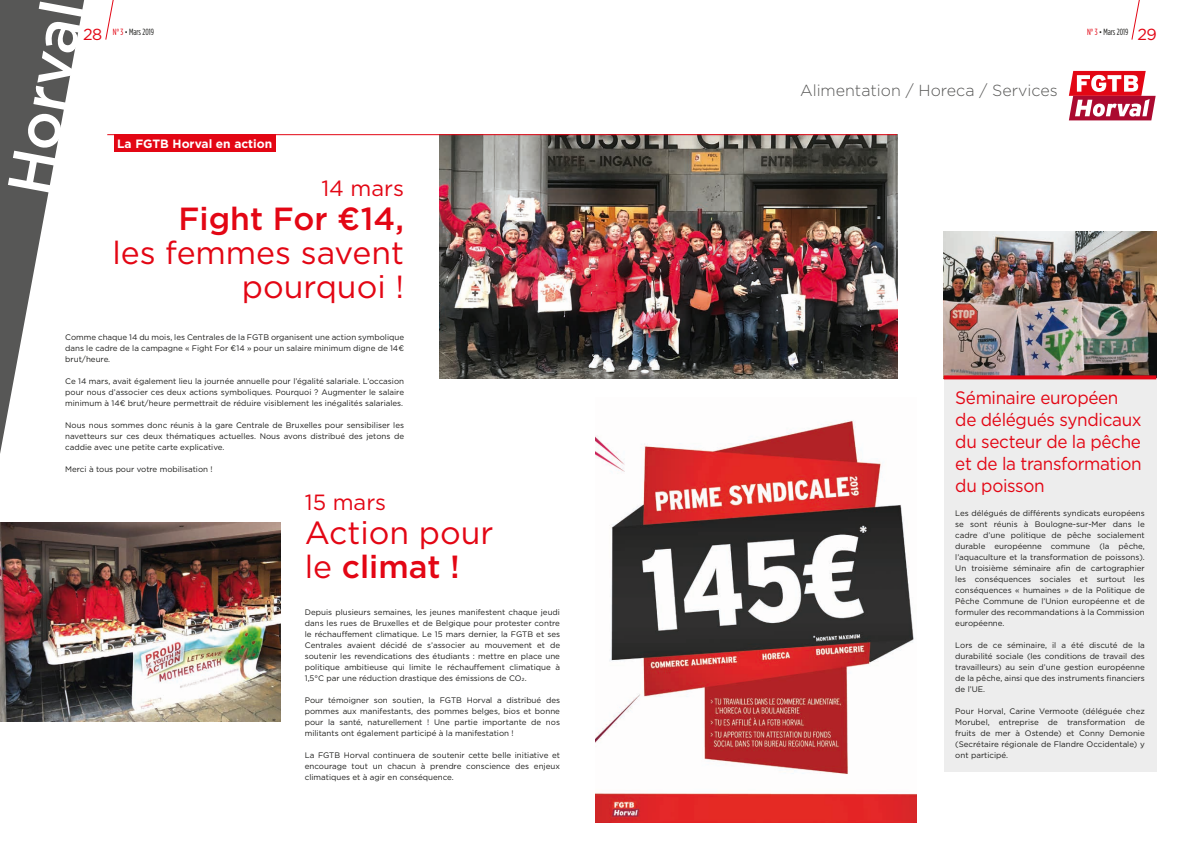
<style>
.page{position:relative;width:1191px;height:842px;background:#fff}
.page>*{position:absolute;margin:0;border:0;box-sizing:border-box;transform-origin:0 0}
.t1{font:500 60px "Gotham";color:#fff}
.t2{font:32px/34px "Gotham";color:#e30614;text-align:right}
.t3{font:500 32px "Gotham";color:#e30614}
.t4{font:22px "Gotham";color:#e30614}
.t5{font:18px/22px "Gotham";letter-spacing:-.02em;color:#e30614;scale:.95 1}
.t6{font:300 16px "Gotham";color:#575756}
.t7{font:700 12px "Gotham";color:#fff}
.t8{font:9px "Gotham Condensed";color:#1d1d1b}
.t9{font:8px/11px "Gotham";color:#1d1d1b;text-align:justify}
.s1{font-family:"Gotham";font-size:16px;color:#e30614}
.s2{color:#e30614}
.s3{font-size:8.1px}
.s4{font-weight:500}
</style>
<div class="page">
<img style="left:595px;top:420px;width:322px;height:402px">
<svg style="left:1068px;top:71px;width:87px;height:49px"></svg>
<img style="left:439px;top:135px;width:458px;height:243px">
<img style="left:0;top:523px;width:281px;height:198px">
<img style="left:943px;top:232px;width:213px;height:143px">
<div style="left:944px;top:378px;width:212px;height:394px;background:#ededed"></div>
<svg style="left:943px;top:375px;width:213px;height:4px"></svg>
<div style="left:114px;top:135px;width:162px;height:17px;background:#e30614"></div>
<hr style="left:107px;top:134px;width:790px;height:1px;background:#e30614">
<svg style="left:0;top:0;width:87px;height:530px"></svg>
<svg style="left:105px;top:0;width:9px;height:40px"></svg>
<svg style="left:1131px;top:0;width:9px;height:40px"></svg>
<h1 class="t1" style="left:-11px;top:187px;width:198px;rotate:-80deg">Horval</h1>
<p class="t8" style="left:83px;top:27px;width:72px"><span class="s1">28</span> <span class="s2">N° 3</span> <span class="s3">•</span> Mars 2019</p>
<p class="t8" style="left:1087px;top:27px;width:71px"><span class="s2">N° 3</span> <span class="s3">•</span> Mars 2019 <span class="s1">29</span></p>
<h3 class="t6" style="left:800px;top:81px;width:259px">Alimentation / Horeca / Services</h3>
<h3 class="t7" style="left:117px;top:136px;width:157px">La FGTB Horval en action</h3>
<h3 class="t4" style="left:321px;top:174px;width:84px">14 mars</h3>
<h2 class="t3" style="left:179px;top:198px;width:227px">Fight For €14,</h2>
<h2 class="t2" style="left:112px;top:235px;width:293px">les femmes savent pourquoi !</h2>
<p class="t9" style="left:65px;top:332px;width:340px">Comme chaque 14 du mois, les Centrales de la FGTB organisent une action symbolique dans le cadre de la campagne « Fight For €14 » pour un salaire minimum digne de 14€ brut/heure.</p>
<p class="t9" style="left:65px;top:376px;width:340px">Ce 14 mars, avait également lieu la journée annuelle pour l’égalité salariale. L’occasion pour nous d’associer ces deux actions symboliques. Pourquoi ? Augmenter le salaire minimum à 14€ brut/heure permettrait de réduire visiblement les inégalités salariales.</p>
<p class="t9" style="left:65px;top:420px;width:340px">Nous nous sommes donc réunis à la gare Centrale de Bruxelles pour sensibiliser les navetteurs sur ces deux thématiques actuelles. Nous avons distribué des jetons de caddie avec une petite carte explicative.</p>
<p class="t9" style="left:65px;top:464px;width:149px">Merci à tous pour votre mobilisation !</p>
<h3 class="t4" style="left:305px;top:488px;width:83px">15 mars</h3>
<h2 class="t2" style="left:305px;top:515px;width:190px;text-align:left">Action pour le <span class="s4">climat !</span></h2>
<p class="t9" style="left:305px;top:607px;width:257px">Depuis plusieurs semaines, les jeunes manifestent chaque jeudi dans les rues de Bruxelles et de Belgique pour protester contre le réchauffement climatique. Le 15 mars dernier, la FGTB et ses Centrales avaient décidé de s’associer au mouvement et de soutenir les revendications des étudiants : mettre en place une politique ambitieuse qui limite le réchauffement climatique à 1,5°C par une réduction drastique des émissions de CO2.</p>
<p class="t9" style="left:305px;top:695px;width:257px">Pour témoigner son soutien, la FGTB Horval a distribué des pommes aux manifestants, des pommes belges, bios et bonne pour la santé, naturellement ! Une partie importante de nos militants ont également participé à la manifestation !</p>
<p class="t9" style="left:305px;top:750px;width:257px">La FGTB Horval continuera de soutenir cette belle initiative et encourage tout un chacun à prendre conscience des enjeux climatiques et à agir en conséquence.</p>
<h3 class="t5" style="left:955px;top:386px;width:198px">Séminaire européen de délégués syndicaux du secteur de la pêche et de la transformation du poisson</h3>
<p class="t9" style="left:955px;top:508px;width:191px">Les délégués de différents syndicats européens se sont réunis à Boulogne-sur-Mer dans le cadre d’une politique de pêche socialement durable européenne commune (la pêche, l’aquaculture et la transformation de poissons).<br>Un troisième séminaire afin de cartographier les conséquences sociales et surtout les conséquences « humaines » de la Politique de Pêche Commune de l’Union européenne et de formuler des recommandations à la Commission européenne.</p>
<p class="t9" style="left:955px;top:640px;width:191px">Lors de ce séminaire, il a été discuté de la durabilité sociale (les conditions de travail des travailleurs) au sein d’une gestion européenne de la pêche, ainsi que des instruments financiers de l’UE.</p>
<p class="t9" style="left:955px;top:706px;width:191px">Pour Horval, Carine Vermoote (déléguée chez Morubel, entreprise de transformation de fruits de mer à Ostende) et Conny Demonie (Secrétaire régionale de Flandre Occidentale) y ont participé.</p>
</div>
